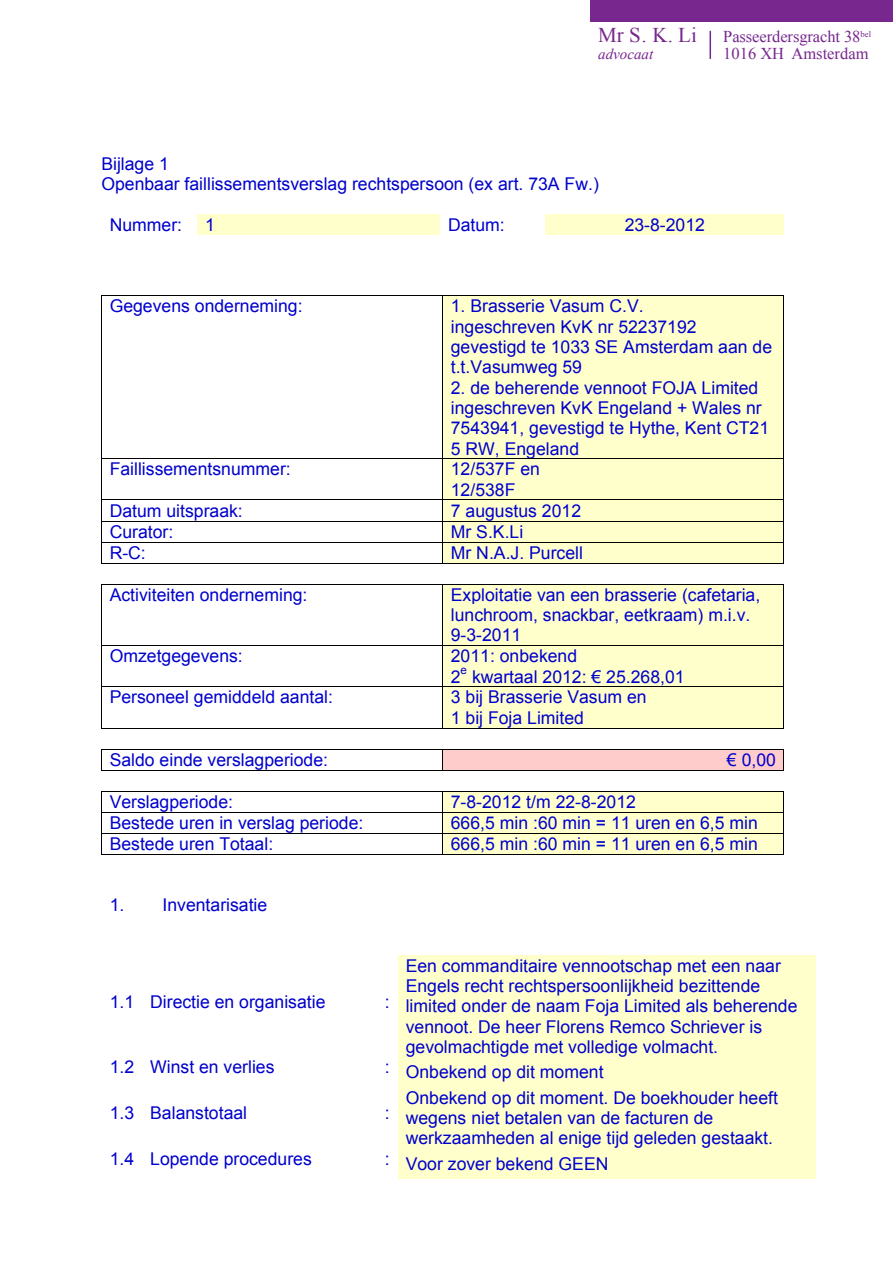
<style>
.page{position:relative;width:893px;height:1263px;background:#fff}
.page>*{position:absolute;margin:0;border:0;box-sizing:border-box;transform-origin:0 0}
.t1{font:21px "Times New Roman";color:#77278d}
.t2{font:17.55px/20.2px "Arial";color:#00c}
.t3{font:16.5px "Times New Roman";letter-spacing:-.005em;color:#77278d}
.t4{font:italic 15px "Times New Roman";color:#77278d}
.t5{font:11.7px "Arial";color:#00c}
</style>
<div class="page">
<hr style="left:709px;top:31px;width:2px;height:28px;background:#77278d">
<div style="left:590px;top:0;width:303px;height:21px;background:#77278d"></div>
<div style="left:197px;top:214px;width:243px;height:21px;background:#ffc"></div>
<div style="left:546px;top:214px;width:238px;height:21px;background:#ffc"></div>
<div style="left:443px;top:296px;width:340px;height:162px;background:#ffc"></div>
<hr style="left:102px;top:296px;width:340px;height:1px;background:#000">
<hr style="left:443px;top:296px;width:340px;height:1px;background:#000">
<hr style="left:101px;top:296px;width:1px;height:162px;background:#000">
<hr style="left:442px;top:296px;width:1px;height:162px;background:#000">
<hr style="left:783px;top:296px;width:1px;height:162px;background:#000">
<div style="left:443px;top:459px;width:340px;height:41px;background:#ffc"></div>
<hr style="left:102px;top:458px;width:340px;height:1px;background:#000">
<hr style="left:443px;top:458px;width:340px;height:1px;background:#000">
<hr style="left:101px;top:459px;width:1px;height:41px;background:#000">
<hr style="left:442px;top:459px;width:1px;height:41px;background:#000">
<hr style="left:783px;top:459px;width:1px;height:41px;background:#000">
<div style="left:443px;top:500px;width:340px;height:21px;background:#ffc"></div>
<hr style="left:102px;top:500px;width:340px;height:1px;background:#000">
<hr style="left:443px;top:500px;width:340px;height:1px;background:#000">
<div style="left:443px;top:521px;width:340px;height:21px;background:#ffc"></div>
<hr style="left:102px;top:521px;width:340px;height:1px;background:#000">
<hr style="left:443px;top:521px;width:340px;height:1px;background:#000">
<div style="left:443px;top:543px;width:340px;height:20px;background:#ffc"></div>
<hr style="left:102px;top:542px;width:340px;height:1px;background:#000">
<hr style="left:443px;top:542px;width:340px;height:1px;background:#000">
<svg style="left:101px;top:500px;width:1px;height:64px"></svg>
<hr style="left:102px;top:563px;width:340px;height:1px;background:#000">
<svg style="left:442px;top:500px;width:1px;height:64px"></svg>
<hr style="left:443px;top:563px;width:340px;height:1px;background:#000">
<svg style="left:783px;top:500px;width:1px;height:64px"></svg>
<div style="left:443px;top:585px;width:340px;height:60px;background:#ffc"></div>
<hr style="left:102px;top:584px;width:340px;height:1px;background:#000">
<hr style="left:443px;top:584px;width:340px;height:1px;background:#000">
<hr style="left:101px;top:585px;width:1px;height:60px;background:#000">
<hr style="left:442px;top:585px;width:1px;height:60px;background:#000">
<hr style="left:783px;top:585px;width:1px;height:60px;background:#000">
<div style="left:443px;top:646px;width:340px;height:40px;background:#ffc"></div>
<hr style="left:102px;top:645px;width:340px;height:1px;background:#000">
<hr style="left:443px;top:645px;width:340px;height:1px;background:#000">
<hr style="left:101px;top:646px;width:1px;height:40px;background:#000">
<hr style="left:442px;top:646px;width:1px;height:40px;background:#000">
<hr style="left:783px;top:646px;width:1px;height:40px;background:#000">
<div style="left:443px;top:687px;width:340px;height:41px;background:#ffc"></div>
<hr style="left:102px;top:686px;width:340px;height:1px;background:#000">
<hr style="left:443px;top:686px;width:340px;height:1px;background:#000">
<hr style="left:101px;top:687px;width:1px;height:41px;background:#000">
<hr style="left:102px;top:728px;width:340px;height:1px;background:#000">
<hr style="left:442px;top:687px;width:1px;height:41px;background:#000">
<hr style="left:443px;top:728px;width:340px;height:1px;background:#000">
<hr style="left:783px;top:687px;width:1px;height:41px;background:#000">
<div style="left:443px;top:749px;width:340px;height:21px;background:#fcc"></div>
<hr style="left:102px;top:749px;width:340px;height:1px;background:#000">
<hr style="left:443px;top:749px;width:340px;height:1px;background:#000">
<svg style="left:101px;top:749px;width:1px;height:22px"></svg>
<hr style="left:102px;top:770px;width:340px;height:1px;background:#000">
<svg style="left:442px;top:749px;width:1px;height:22px"></svg>
<hr style="left:443px;top:770px;width:340px;height:1px;background:#000">
<svg style="left:783px;top:749px;width:1px;height:22px"></svg>
<div style="left:443px;top:791px;width:340px;height:21px;background:#ffc"></div>
<hr style="left:102px;top:791px;width:340px;height:1px;background:#000">
<hr style="left:443px;top:791px;width:340px;height:1px;background:#000">
<div style="left:443px;top:813px;width:340px;height:20px;background:#ffc"></div>
<hr style="left:102px;top:812px;width:340px;height:1px;background:#000">
<hr style="left:443px;top:812px;width:340px;height:1px;background:#000">
<div style="left:443px;top:833px;width:340px;height:21px;background:#ffc"></div>
<hr style="left:102px;top:833px;width:340px;height:1px;background:#000">
<hr style="left:443px;top:833px;width:340px;height:1px;background:#000">
<svg style="left:101px;top:791px;width:1px;height:64px"></svg>
<hr style="left:102px;top:854px;width:340px;height:1px;background:#000">
<svg style="left:442px;top:791px;width:1px;height:64px"></svg>
<hr style="left:443px;top:854px;width:340px;height:1px;background:#000">
<svg style="left:783px;top:791px;width:1px;height:64px"></svg>
<div style="left:398px;top:956px;width:417px;height:101px;background:#ffc"></div>
<div style="left:398px;top:1057px;width:417px;height:30px;background:#ffc"></div>
<div style="left:398px;top:1087px;width:417px;height:61px;background:#ffc"></div>
<div style="left:398px;top:1148px;width:417px;height:31px;background:#ffc"></div>
<p class="t1" style="left:598px;top:21px;width:100px">Mr S. K. Li</p>
<p class="t3" style="left:723px;top:25px;width:149px">Passeerdersgracht 38<sup>bel</sup></p>
<p class="t4" style="left:598px;top:44px;width:56px">advocaat</p>
<p class="t3" style="left:723px;top:42px;width:147px">1016 XH Amsterdam</p>
<p class="t2" style="left:101px;top:154px;width:499px">Bijlage 1<br>Openbaar faillissementsverslag rechtspersoon (ex art. 73A Fw.)</p>
<p class="t2" style="left:110px;top:215px;width:74px">Nummer:</p>
<p class="t2" style="left:205px;top:215px;width:11px">1</p>
<p class="t2" style="left:448px;top:215px;width:58px">Datum:</p>
<p class="t2" style="left:625px;top:215px;width:82px">23-8-2012</p>
<p class="t2" style="left:110px;top:296px;width:194px">Gegevens onderneming:</p>
<p class="t2" style="left:451px;top:296px;width:323px">1. Brasserie Vasum C.V.<br>ingeschreven KvK nr 52237192 gevestigd te 1033 SE Amsterdam aan de t.t.Vasumweg 59</p>
<p class="t2" style="left:451px;top:377px;width:320px">2. de beherende vennoot FOJA Limited ingeschreven KvK Engeland + Wales nr<br>7543941, gevestigd te Hythe, Kent CT21<br>5 RW, Engeland</p>
<p class="t2" style="left:110px;top:459px;width:183px">Faillissementsnummer:</p>
<p class="t2" style="left:451px;top:459px;width:91px">12/537F en<br>12/538F</p>
<p class="t2" style="left:110px;top:500px;width:135px">Datum uitspraak:</p>
<p class="t2" style="left:451px;top:500px;width:132px">7 augustus 2012</p>
<p class="t2" style="left:110px;top:522px;width:65px">Curator:</p>
<p class="t2" style="left:451px;top:522px;width:74px">Mr S.K.Li</p>
<p class="t2" style="left:110px;top:543px;width:38px">R-C:</p>
<p class="t2" style="left:451px;top:543px;width:134px">Mr N.A.J. Purcell</p>
<p class="t2" style="left:110px;top:585px;width:199px">Activiteiten onderneming:</p>
<p class="t2" style="left:451px;top:585px;width:311px">Exploitatie van een brasserie (cafetaria, lunchroom, snackbar, eetkraam) m.i.v.<br>9-3-2011</p>
<p class="t2" style="left:110px;top:646px;width:135px">Omzetgegevens:</p>
<p class="t2" style="left:451px;top:646px;width:128px">2011: onbekend<br>2</p>
<p class="t5" style="left:461px;top:663px;width:8px">e</p>
<p class="t2" style="left:472px;top:666px;width:214px">kwartaal 2012: € 25.268,01</p>
<p class="t2" style="left:110px;top:687px;width:225px">Personeel gemiddeld aantal:</p>
<p class="t2" style="left:451px;top:687px;width:197px">3 bij Brasserie Vasum en<br>1 bij Foja Limited</p>
<p class="t2" style="left:110px;top:750px;width:220px">Saldo einde verslagperiode:</p>
<p class="t2" style="left:727px;top:750px;width:50px">€ 0,00</p>
<p class="t2" style="left:110px;top:791px;width:125px">Verslagperiode:</p>
<p class="t2" style="left:451px;top:791px;width:187px">7-8-2012 t/m 22-8-2012</p>
<p class="t2" style="left:110px;top:813px;width:255px">Bestede uren in verslag periode:</p>
<p class="t2" style="left:451px;top:813px;width:309px">666,5 min :60 min = 11 uren en 6,5 min</p>
<p class="t2" style="left:110px;top:833px;width:165px">Bestede uren Totaal:</p>
<p class="t2" style="left:451px;top:833px;width:309px">666,5 min :60 min = 11 uren en 6,5 min</p>
<p class="t2" style="left:110px;top:895px;width:159px">1. Inventarisatie</p>
<p class="t2" style="left:110px;top:991px;width:217px">1.1 Directie en organisatie</p>
<p class="t2" style="left:385px;top:991px;width:6px">:</p>
<p class="t2" style="left:406px;top:956px;width:393px">Een commanditaire vennootschap met een naar Engels recht rechtspersoonlijkheid bezittende limited onder de naam Foja Limited als beherende vennoot. De heer Florens Remco Schriever is gevolmachtigde met volledige volmacht.</p>
<p class="t2" style="left:110px;top:1057px;width:166px">1.2 Winst en verlies</p>
<p class="t2" style="left:385px;top:1062px;width:220px">: Onbekend op dit moment</p>
<p class="t2" style="left:110px;top:1103px;width:139px">1.3 Balanstotaal</p>
<p class="t2" style="left:385px;top:1103px;width:6px">:</p>
<p class="t2" style="left:406px;top:1088px;width:374px">Onbekend op dit moment. De boekhouder heeft wegens niet betalen van de facturen de werkzaamheden al enige tijd geleden gestaakt.</p>
<p class="t2" style="left:110px;top:1148px;width:204px">1.4 Lopende procedures</p>
<p class="t2" style="left:385px;top:1153px;width:225px">: Voor zover bekend GEEN</p>
</div>
